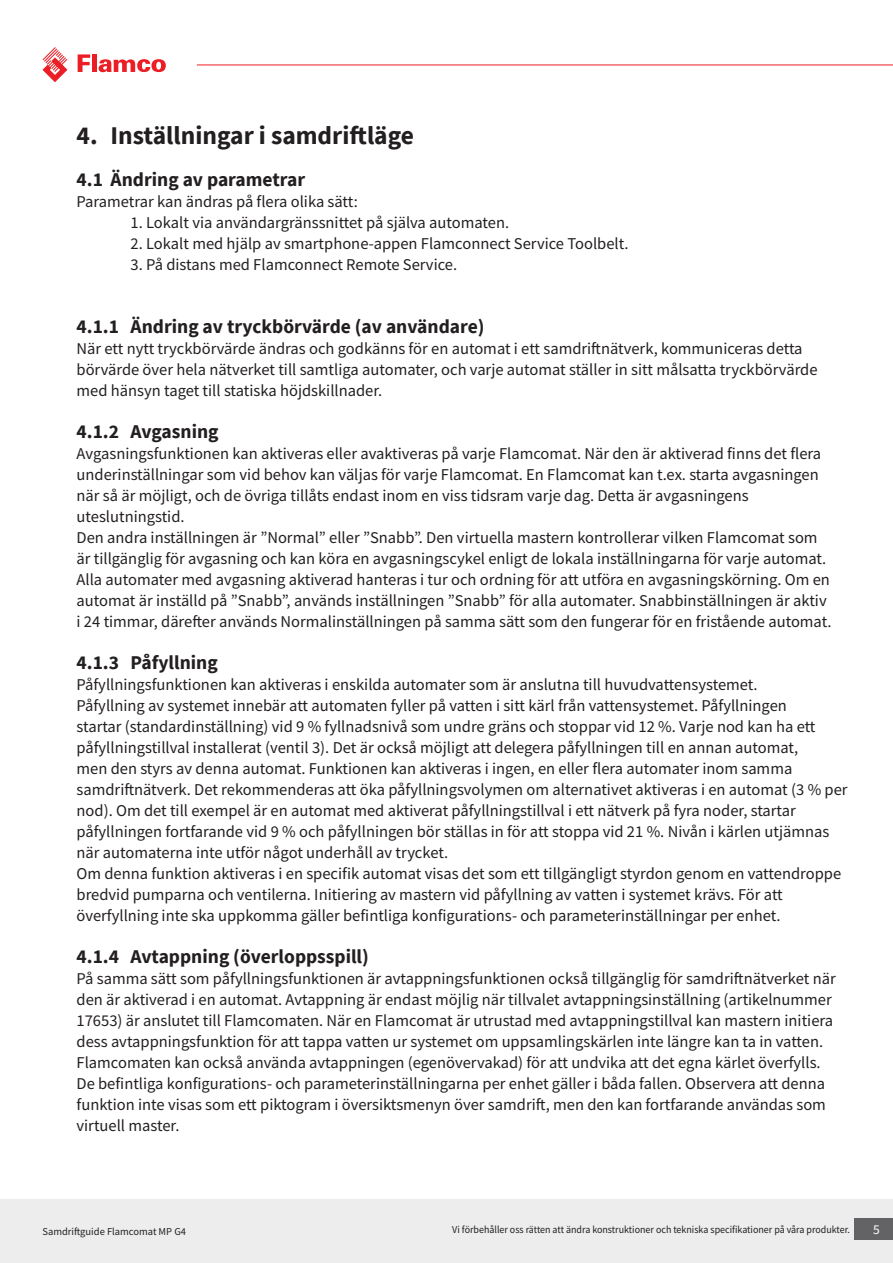
<style>
.page{position:relative;width:893px;height:1263px;background:#fff}
.page>*{position:absolute;margin:0;border:0;box-sizing:border-box;transform-origin:0 0}
.t1{font:700 25.5px "Source Sans Pro";color:#231f20}
.t2{font:700 19.5px "Source Sans Pro";color:#231f20}
.t3{font:16.5px/21px "Source Sans Pro";color:#231f20}
.t4{font:13.5px "Source Sans Pro";color:#fff}
.t5{font:10.5px "Source Sans Pro";color:#231f20;scale:.95 1}
.t6{font:10.5px "Source Sans Pro";color:#231f20}
</style>
<div class="page">
<div style="left:0;top:1199px;width:893px;height:64px;background:#ededee"></div>
<svg style="left:78px;top:54px;width:12px;height:18px"></svg>
<div style="left:92px;top:54px;width:5px;height:18px;background:#eb1e25"></div>
<svg style="left:99px;top:59px;width:67px;height:13px"></svg>
<svg style="left:43px;top:48px;width:24px;height:34px"></svg>
<div style="left:854px;top:1218px;width:39px;height:21px;background:#636366"></div>
<hr style="left:197px;top:65px;width:696px;height:1px;background:#ee1d23">
<h1 class="t1" style="left:77px;top:118px;width:339px">4. Inställningar i samdriftläge</h1>
<p class="t2" style="left:77px;top:166px;width:230px">4.1 Ändring av parametrar</p>
<p class="t3" style="left:77px;top:191px;width:283px">Parametrar kan ändras på flera olika sätt:</p>
<p class="t3" style="left:131px;top:212px;width:380px">1. Lokalt via användargränssnittet på själva automaten.</p>
<p class="t3" style="left:131px;top:233px;width:500px">2. Lokalt med hjälp av smartphone-appen Flamconnect Service Toolbelt.</p>
<p class="t3" style="left:131px;top:254px;width:328px">3. På distans med Flamconnect Remote Service.</p>
<p class="t2" style="left:77px;top:313px;width:409px">4.1.1 Ändring av tryckbörvärde (av användare)</p>
<p class="t3" style="left:77px;top:338px;width:742px">När ett nytt tryckbörvärde ändras och godkänns för en automat i ett samdriftnätverk, kommuniceras detta börvärde över hela nätverket till samtliga automater, och varje automat ställer in sitt målsatta tryckbörvärde med hänsyn taget till statiska höjdskillnader.</p>
<p class="t2" style="left:77px;top:418px;width:144px">4.1.2 Avgasning</p>
<p class="t3" style="left:77px;top:443px;width:756px">Avgasningsfunktionen kan aktiveras eller avaktiveras på varje Flamcomat. När den är aktiverad finns det flera underinställningar som vid behov kan väljas för varje Flamcomat. En Flamcomat kan t.ex. starta avgasningen när så är möjligt, och de övriga tillåts endast inom en viss tidsram varje dag. Detta är avgasningens uteslutningstid.<br>Den andra inställningen är ”Normal” eller ”Snabb”. Den virtuella mastern kontrollerar vilken Flamcomat som är tillgänglig för avgasning och kan köra en avgasningscykel enligt de lokala inställningarna för varje automat.<br>Alla automater med avgasning aktiverad hanteras i tur och ordning för att utföra en avgasningskörning. Om en automat är inställd på ”Snabb”, används inställningen ”Snabb” för alla automater. Snabbinställningen är aktiv i 24 timmar, därefter används Normalinställningen på samma sätt som den fungerar för en fristående automat.</p>
<p class="t2" style="left:77px;top:649px;width:143px">4.1.3 Påfyllning</p>
<p class="t3" style="left:77px;top:674px;width:773px">Påfyllningsfunktionen kan aktiveras i enskilda automater som är anslutna till huvudvattensystemet.<br>Påfyllning av systemet innebär att automaten fyller på vatten i sitt kärl från vattensystemet. Påfyllningen<br>startar (standardinställning) vid 9 % fyllnadsnivå som undre gräns och stoppar vid 12 %. Varje nod kan ha ett påfyllningstillval installerat (ventil 3). Det är också möjligt att delegera påfyllningen till en annan automat,<br>men den styrs av denna automat. Funktionen kan aktiveras i ingen, en eller flera automater inom samma samdriftnätverk. Det rekommenderas att öka påfyllningsvolymen om alternativet aktiveras i en automat (3 % per nod). Om det till exempel är en automat med aktiverat påfyllningstillval i ett nätverk på fyra noder, startar påfyllningen fortfarande vid 9 % och påfyllningen bör ställas in för att stoppa vid 21 %. Nivån i kärlen utjämnas när automaterna inte utför något underhåll av trycket.<br>Om denna funktion aktiveras i en specifik automat visas det som ett tillgängligt styrdon genom en vattendroppe bredvid pumparna och ventilerna. Initiering av mastern vid påfyllning av vatten i systemet krävs. För att överfyllning inte ska uppkomma gäller befintliga konfigurations- och parameterinställningar per enhet.</p>
<p class="t2" style="left:77px;top:943px;width:294px">4.1.4 Avtappning (överloppsspill)</p>
<p class="t3" style="left:77px;top:968px;width:761px">På samma sätt som påfyllningsfunktionen är avtappningsfunktionen också tillgänglig för samdriftnätverket när den är aktiverad i en automat. Avtappning är endast möjlig när tillvalet avtappningsinställning (artikelnummer 17653) är anslutet till Flamcomaten. När en Flamcomat är utrustad med avtappningstillval kan mastern initiera dess avtappningsfunktion för att tappa vatten ur systemet om uppsamlingskärlen inte längre kan ta in vatten.<br>Flamcomaten kan också använda avtappningen (egenövervakad) för att undvika att det egna kärlet överfylls.<br>De befintliga konfigurations- och parameterinställningarna per enhet gäller i båda fallen. Observera att denna funktion inte visas som ett piktogram i översiktsmenyn över samdrift, men den kan fortfarande användas som virtuell master.</p>
<p class="t6" style="left:43px;top:1225px;width:145px">Samdriftguide Flamcomat MP G4</p>
<p class="t5" style="left:452px;top:1222px;width:420px">Vi förbehåller oss rätten att ändra konstruktioner och tekniska specifikationer på våra produkter.</p>
<p class="t4" style="left:873px;top:1221px;width:8px">5</p>
</div>
